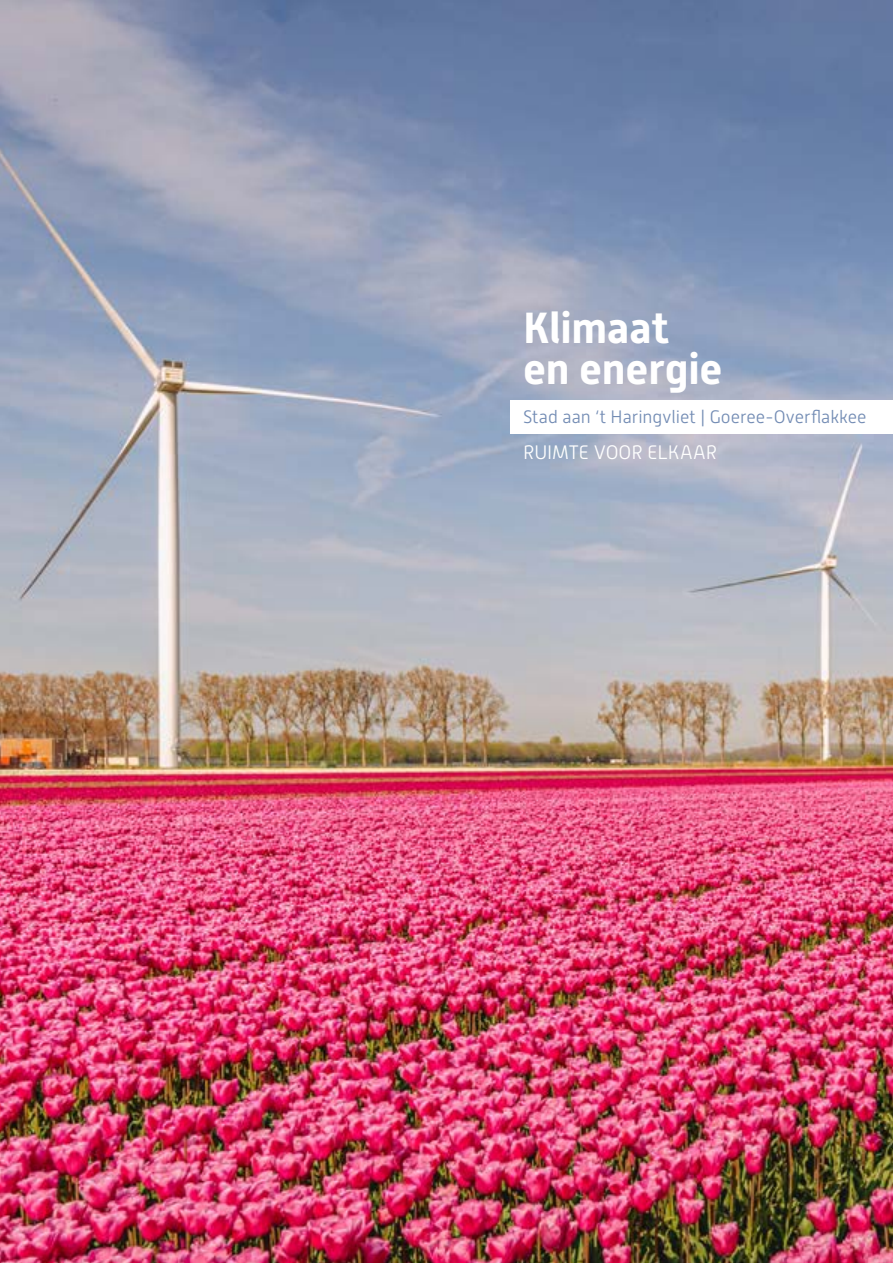
<style>
.page{position:relative;width:893px;height:1263px;background:#fff}
.page>*{position:absolute;margin:0;border:0;box-sizing:border-box;transform-origin:0 0}
.t1{font:700 43.5px/40.3px "Alwyn New";letter-spacing:-.005em;color:#fff}
.t2{font:300 19.5px "Alwyn New";letter-spacing:-.01em;color:#fff}
.t3{font:300 18px "Alwyn New";letter-spacing:-.005em;color:#738cb4}
</style>
<div class="page">
<img style="left:0;top:0;width:893px;height:1263px">
<div style="left:510px;top:400px;width:383px;height:34px;background:#fff"></div>
<h1 class="t1" style="left:523px;top:308px;width:201px">Klimaat en energie</h1>
<p class="t3" style="left:523px;top:407px;width:345px">Stad aan ‘t Haringvliet | Goeree-Overflakkee</p>
<p class="t2" style="left:523px;top:442px;width:196px">RUIMTE VOOR ELKAAR</p>
</div>
